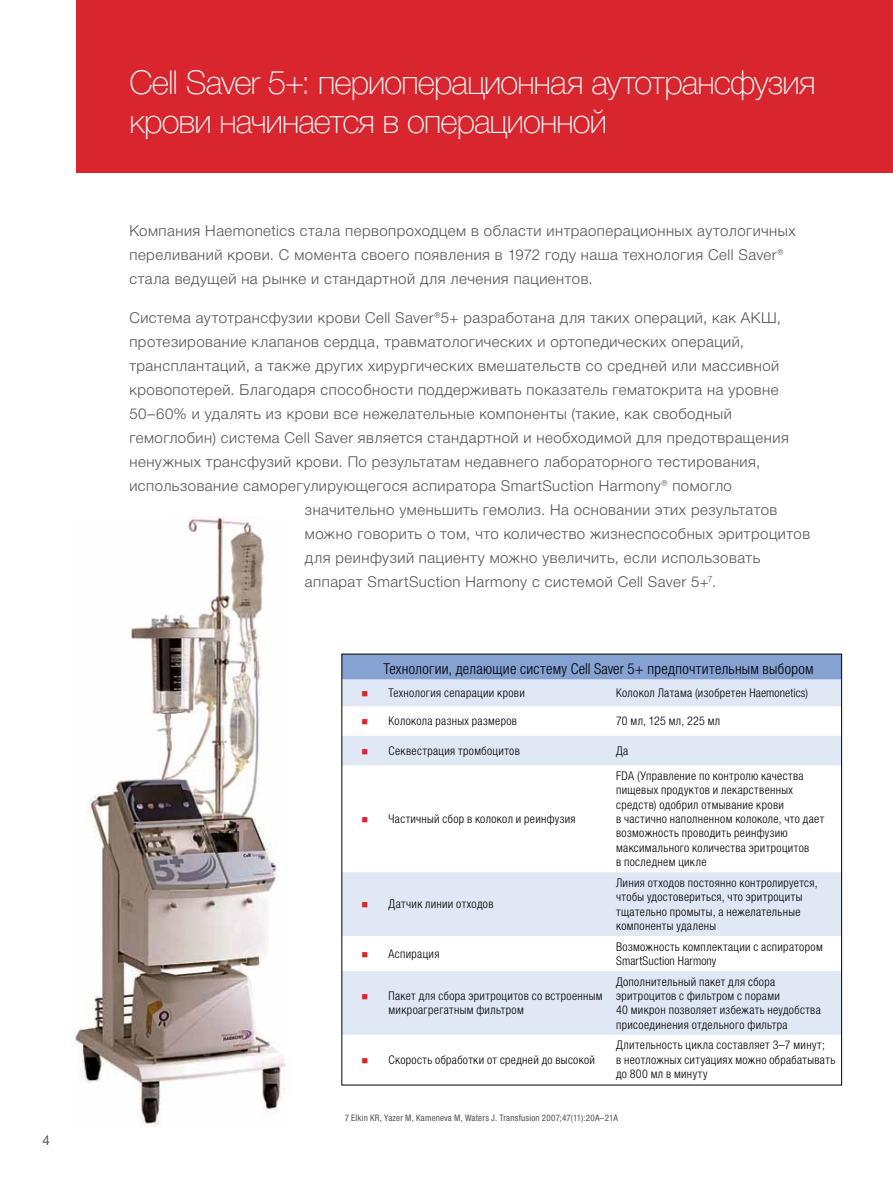
<style>
.page{position:relative;width:893px;height:1191px;background:#fff}
.page>*{position:absolute;margin:0;border:0;box-sizing:border-box;transform-origin:0 0}
.t1{font:33px/39.6px "Helvetica 3 Thin";letter-spacing:-.025em;color:#fff}
.t2{font:15px/24px "Helvetica 4 Light";letter-spacing:.035em;color:#535353}
.t3{font:300 condensed 15px "Helvetica Neue LTW1 G";letter-spacing:.02em;color:#000}
.t4{font:13.5px "Helvetica Neue LT Std";color:#535353}
.t5{font:300 condensed 12px/14.4px "Helvetica Neue LTW1 G";letter-spacing:.03em;color:#000}
.t6{font:condensed 9px "Helvetica Neue LT Std";letter-spacing:.02em;color:#535353}
</style>
<div class="page">
<div style="left:77px;top:0;width:816px;height:172px;background:#d9262e"></div>
<div style="left:343px;top:655px;width:497px;height:24px;background:#86a2d3"></div>
<svg style="left:343px;top:679px;width:497px;height:355px;fill:#e0e7f5"></svg>
<img style="left:74px;top:516px;width:212px;height:610px">
<svg style="left:362px;top:691px;width:5px;height:5px"></svg>
<svg style="left:362px;top:719px;width:5px;height:5px"></svg>
<svg style="left:362px;top:749px;width:5px;height:5px"></svg>
<svg style="left:362px;top:817px;width:5px;height:5px"></svg>
<svg style="left:362px;top:902px;width:5px;height:5px"></svg>
<svg style="left:362px;top:952px;width:5px;height:5px"></svg>
<svg style="left:362px;top:994px;width:5px;height:5px"></svg>
<p class="t4" style="left:43px;top:1132px;width:9px">4</p>
<h1 class="t1" style="left:129px;top:62px;width:688px">Cell Saver 5+: периоперационная аутотрансфузия крови начинается в операционной</h1>
<p class="t2" style="left:129px;top:219px;width:668px">Компания Haemonetics стала первопроходцем в области интраоперационных аутологичных переливаний крови. С момента своего появления в 1972 году наша технология Cell Saver® стала ведущей на рынке и стандартной для лечения пациентов.</p>
<p class="t2" style="left:129px;top:306px;width:653px">Система аутотрансфузии крови Cell Saver®5+ разработана для таких операций, как АКШ,</p>
<p class="t2" style="left:129px;top:330px;width:616px">протезирование клапанов сердца, травматологических и ортопедических операций,</p>
<p class="t2" style="left:129px;top:354px;width:651px">трансплантаций, а также других хирургических вмешательств со средней или массивной</p>
<p class="t2" style="left:129px;top:378px;width:651px">кровопотерей. Благодаря способности поддерживать показатель гематокрита на уровне</p>
<p class="t2" style="left:129px;top:402px;width:604px">50–60% и удалять из крови все нежелательные компоненты (такие, как свободный</p>
<p class="t2" style="left:129px;top:426px;width:661px">гемоглобин) система Cell Saver является стандартной и необходимой для предотвращения</p>
<p class="t2" style="left:129px;top:450px;width:632px">ненужных трансфузий крови. По результатам недавнего лабораторного тестирования,</p>
<p class="t2" style="left:129px;top:474px;width:604px">использование саморегулирующегося аспиратора SmartSuction Harmony® помогло</p>
<p class="t2" style="left:305px;top:498px;width:474px">значительно уменьшить гемолиз. На основании этих результатов</p>
<p class="t2" style="left:305px;top:522px;width:507px">можно говорить о том, что количество жизнеспособных эритроцитов</p>
<p class="t2" style="left:305px;top:546px;width:457px">для реинфузий пациенту можно увеличить, если использовать</p>
<p class="t2" style="left:305px;top:570px;width:413px">аппарат SmartSuction Harmony с системой Cell Saver 5+<sup>7</sup>.</p>
<p class="t3" style="left:383px;top:659px;width:432px">Технологии, делающие систему Cell Saver 5+ предпочтительным выбором</p>
<p class="t5" style="left:389px;top:686px;width:138px">Технология сепарации крови</p>
<p class="t5" style="left:616px;top:686px;width:194px">Колокол Латама (изобретен Haemonetics)</p>
<p class="t5" style="left:389px;top:714px;width:130px">Колокола разных размеров</p>
<p class="t5" style="left:616px;top:714px;width:106px">70 мл, 125 мл, 225 мл</p>
<p class="t5" style="left:389px;top:743px;width:133px">Секвестрация тромбоцитов</p>
<p class="t5" style="left:616px;top:743px;width:14px">Да</p>
<p class="t5" style="left:389px;top:811px;width:189px">Частичный сбор в колокол и реинфузия</p>
<p class="t5" style="left:389px;top:897px;width:106px">Датчик линии отходов</p>
<p class="t5" style="left:616px;top:768px;width:210px">FDA (Управление по контролю качества пищевых продуктов и лекарственных средств) одобрил отмывание крови<br>в частично наполненном колоколе, что дает возможность проводить реинфузию максимального количества эритроцитов<br>в последнем цикле</p>
<p class="t5" style="left:616px;top:875px;width:203px">Линия отходов постоянно контролируется, чтобы удостовериться, что эритроциты тщательно промыты, а нежелательные компоненты удалены</p>
<p class="t5" style="left:389px;top:946px;width:52px">Аспирация</p>
<p class="t5" style="left:616px;top:939px;width:208px">Возможность комплектации с аспиратором<br>SmartSuction Harmony</p>
<p class="t5" style="left:389px;top:988px;width:215px">Пакет для сбора эритроцитов со встроенным микроагрегатным фильтром</p>
<p class="t5" style="left:616px;top:974px;width:206px">Дополнительный пакет для сбора эритроцитов с фильтром с порами<br>40 микрон позволяет избежать неудобства присоединения отдельного фильтра</p>
<p class="t5" style="left:616px;top:1038px;width:221px">Длительность цикла составляет 3–7 минут;<br>в неотложных ситуациях можно обрабатывать до 800 мл в минуту</p>
<p class="t6" style="left:345px;top:1113px;width:275px">7 Elkin KR, Yazer M, Kameneva M, Waters J. Transfusion 2007;47(11):20A–21A</p>
<p class="t5" style="left:389px;top:1052px;width:208px">Скорость обработки от средней до высокой</p>
</div>
